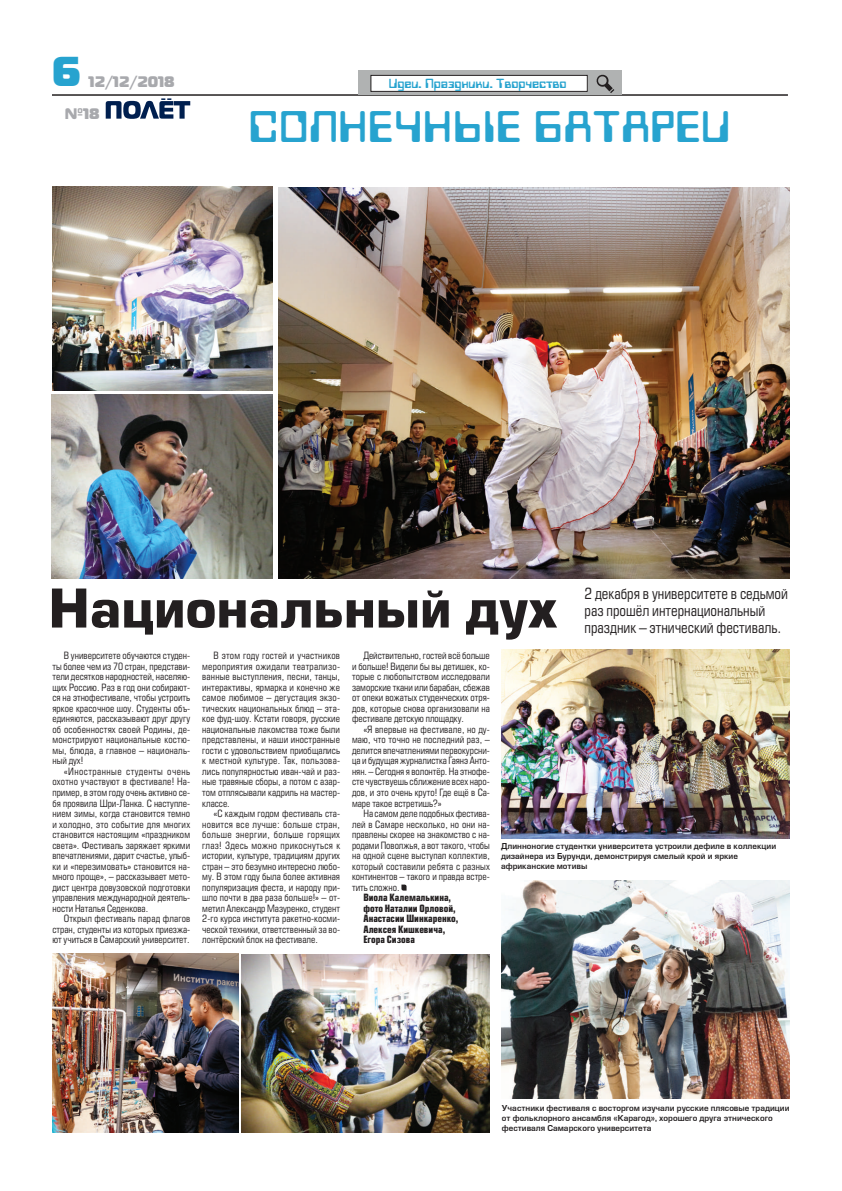
<style>
.page{position:relative;width:842px;height:1191px;background:#fff}
.page>*{position:absolute;margin:0;border:0;box-sizing:border-box;transform-origin:0 0}
.t1{font:700 52px "Europe";color:#231f20}
.t2{font:48.7px "Techno 28";color:#27a3cf}
.t3{font:41.7px "Magistral Black C";color:#27a3cf}
.t4{font:15.3px "Magistral Black C";color:#a8a9ad}
.t5{font:15px/17px "Europe Cond";color:#231f20}
.t6{font:14.6px "Techno 28";letter-spacing:-.01em;color:#27a3cf}
.t7{font:9.8px/10.5px "Europe Cond";color:#231f20;text-align:justify}
.t8{font:700 9.8px/10.5px "Europe Cond";color:#231f20}
.t9{font:8px/10px "Europe Demi Normal";color:#231f20}
</style>
<div class="page">
<hr style="left:52px;top:95px;width:736px;height:1px;background:#231f20">
<div style="left:358px;top:71px;width:264px;height:24px;background:#b0b2b2"></div>
<svg style="left:596px;top:74px;width:18px;height:19px"></svg>
<div style="left:371px;top:75px;width:216px;height:16px;background:#fff"></div>
<div style="left:371px;top:75px;width:216px;height:17px;border:1px solid #231f20"></div>
<svg style="left:401px;top:884px;width:6px;height:6px"></svg>
<img style="left:502px;top:649px;width:287px;height:189px">
<img style="left:278px;top:187px;width:511px;height:392px">
<img style="left:502px;top:880px;width:287px;height:218px">
<img style="left:51px;top:394px;width:222px;height:185px">
<img style="left:52px;top:186px;width:221px;height:205px">
<img style="left:241px;top:954px;width:249px;height:178px">
<img style="left:52px;top:953px;width:186px;height:179px">
<svg style="left:106px;top:98px;width:84px;height:21px"></svg>
<h3 class="t3" style="left:52px;top:44px;width:30px">6</h3>
<h3 class="t4" style="left:89px;top:71px;width:88px">12/12/2018</h3>
<h3 class="t6" style="left:389px;top:76px;width:179px">Идеи. Праздники. Творчество</h3>
<h3 class="t4" style="left:65px;top:103px;width:37px">№18</h3>
<h2 class="t2" style="left:249px;top:104px;width:484px">СОЛНЕЧНЫЕ БАТАРЕИ</h2>
<h1 class="t1" style="left:49px;top:577px;width:510px">Национальный дух</h1>
<h3 class="t5" style="left:584px;top:585px;width:205px">2 декабря в университете в седьмой раз прошёл интернациональный праздник – этнический фестиваль.</h3>
<p class="t7" style="left:52px;top:650px;width:139px;text-indent:11px">В университете обучаются студен&shy;ты более чем из 70 стран, представи&shy;тели десятков народностей, населяю&shy;щих Россию. Раз в год они собирают&shy;ся на этнофестивале, чтобы устроить яркое красочное шоу. Студенты объ&shy;единяются, рассказывают друг другу об особенностях своей Родины, де&shy;монстрируют национальные костю&shy;мы, блюда, а главное – националь&shy;ный дух!</p>
<p class="t7" style="left:52px;top:766px;width:139px;text-indent:11px">«Иностранные студенты очень охотно участвуют в фестивале! На&shy;пример, в этом году очень активно се&shy;бя проявила Шри-Ланка. С наступле&shy;нием зимы, когда становится темно и холодно, это событие для многих становится настоящим «праздником света». Фестиваль заряжает яркими впечатлениями, дарит счастье, улыб&shy;ки и «перезимовать» становится на&shy;много проще», – рассказывает мето&shy;дист центра довузовской подготовки управления международной деятель&shy;ности Наталья Седенкова.</p>
<p class="t7" style="left:52px;top:913px;width:139px;text-indent:11px">Открыл фестиваль парад флагов стран, студенты из которых приезжа&shy;ют учиться в Самарский университет.</p>
<p class="t7" style="left:202px;top:650px;width:139px;text-indent:11px">В этом году гостей и участников мероприятия ожидали театрализо&shy;ванные выступления, песни, танцы, интерактивы, ярмарка и конечно же самое любимое – дегустация экзо&shy;тических национальных блюд – эта&shy;кое фуд-шоу. Кстати говоря, русские национальные лакомства тоже были представлены, и наши иностранные гости с удовольствием приобщались к местной культуре. Так, пользова&shy;лись популярностью иван-чай и раз&shy;ные травяные сборы, а потом с азар&shy;том отплясывали кадриль на мастер&shy;классе.</p>
<p class="t7" style="left:202px;top:808px;width:139px;text-indent:11px">«С каждым годом фестиваль ста&shy;новится все лучше: больше стран, больше энергии, больше горящих глаз! Здесь можно прикоснуться к истории, культуре, традициям других стран – это безумно интересно любо&shy;му. В этом году была более активная популяризация феста, и народу при&shy;шло почти в два раза больше!» – от&shy;метил Александр Мазуренко, студент 2-го курса института ракетно-косми&shy;ческой техники, ответственный за во&shy;лонтёрский блок на фестивале.</p>
<p class="t7" style="left:352px;top:650px;width:139px;text-indent:11px">Действительно, гостей всё больше и больше! Видели бы вы детишек, ко&shy;торые с любопытством исследовали заморские ткани или барабан, сбежав от опеки вожатых студенческих отря&shy;дов, которые снова организовали на фестивале детскую площадку.</p>
<p class="t7" style="left:352px;top:724px;width:139px;text-indent:11px">«Я впервые на фестивале, но ду&shy;маю, что точно не последний раз, – делится впечатлениями первокурсни&shy;ца и будущая журналистка Гаянэ Анто&shy;нян. – Сегодня я волонтёр. На этнофе&shy;сте чувствуешь сближение всех наро&shy;дов, и это очень круто! Где ещё в Са&shy;маре такое встретишь?»</p>
<p class="t7" style="left:352px;top:808px;width:139px;text-indent:11px">На самом деле подобных фестива&shy;лей в Самаре несколько, но они на&shy;правлены скорее на знакомство с на&shy;родами Поволжья, а вот такого, чтобы на одной сцене выступал коллектив, который составили ребята с разных континентов – такого и правда встре&shy;тить сложно.</p>
<p class="t8" style="left:363px;top:892px;width:96px">Виола Калемалькина, фото Наталии Орловой,<br>Анастасии Шинкаренко,<br>Алексея Кишкевича,<br>Егора Сизова</p>
<p class="t9" style="left:501px;top:841px;width:277px">Длинноногие студентки университета устроили дефиле в коллекции дизайнера из Бурунди, демонстрируя смелый крой и яркие африканские мотивы</p>
<p class="t9" style="left:502px;top:1102px;width:289px">Участники фестиваля с восторгом изучали русские плясовые традиции от фольклорного ансамбля «Карагод», хорошего друга этнического фестиваля Самарского университета</p>
</div>
